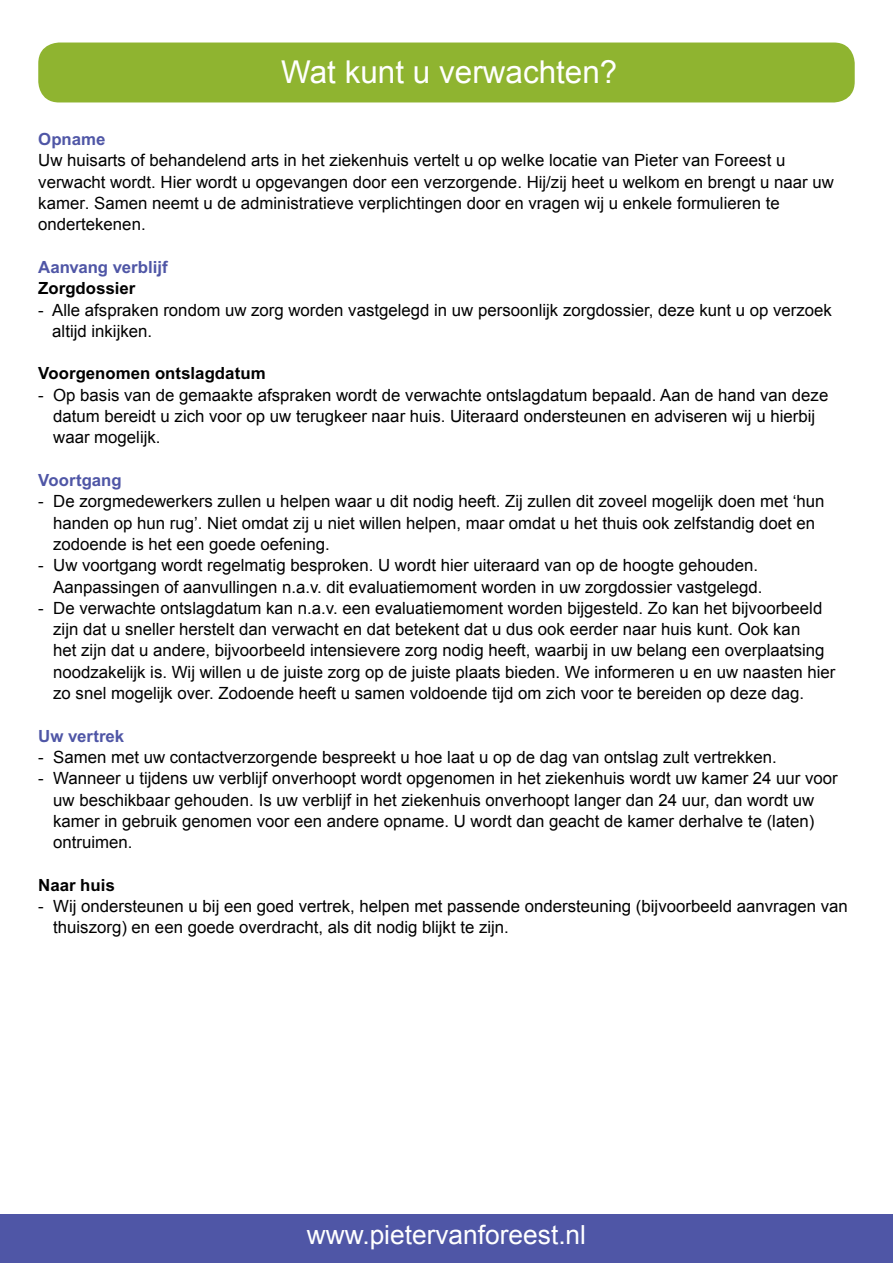
<style>
.page{position:relative;width:893px;height:1263px;background:#fff}
.page>*{position:absolute;margin:0;border:0;box-sizing:border-box;transform-origin:0 0}
.t1{font:31.5px "Arial";color:#fff}
.t2{font:26.25px "Arial";color:#fff}
.t3{font:16.8px/21.3px "Arial";color:#000}
.t4{font:700 16.8px "Arial";color:#000}
.t5{font:700 16.8px "Arial";color:#4f56a6}
</style>
<div class="page">
<div style="left:0;top:1215px;width:893px;height:48px;background:#4f56a6"></div>
<div style="left:38px;top:43px;width:817px;height:59px;background:#8fb430;border-radius:21px"></div>
<h1 class="t1" style="left:281px;top:52px;width:338px">Wat kunt u verwachten?</h1>
<p class="t5" style="left:38px;top:129px;width:69px">Opname</p>
<p class="t3" style="left:38px;top:150px;width:797px">Uw huisarts of behandelend arts in het ziekenhuis vertelt u op welke locatie van Pieter van Foreest u verwacht wordt. Hier wordt u opgevangen door een verzorgende. Hij/zij heet u welkom en brengt u naar uw kamer. Samen neemt u de administratieve verplichtingen door en vragen wij u enkele formulieren te ondertekenen.</p>
<p class="t5" style="left:38px;top:257px;width:131px">Aanvang verblijf</p>
<p class="t4" style="left:38px;top:278px;width:99px">Zorgdossier</p>
<p class="t3" style="left:52px;top:299px;width:781px;text-indent:-14px">- Alle afspraken rondom uw zorg worden vastgelegd in uw persoonlijk zorgdossier, deze kunt u op verzoek altijd inkijken.</p>
<p class="t4" style="left:38px;top:364px;width:229px">Voorgenomen ontslagdatum</p>
<p class="t3" style="left:53px;top:384px;width:777px;text-indent:-15px">- Op basis van de gemaakte afspraken wordt de verwachte ontslagdatum bepaald. Aan de hand van deze datum bereidt u zich voor op uw terugkeer naar huis. Uiteraard ondersteunen en adviseren wij u hierbij waar mogelijk.</p>
<p class="t5" style="left:38px;top:470px;width:85px">Voortgang</p>
<p class="t3" style="left:53px;top:491px;width:773px;text-indent:-15px">- De zorgmedewerkers zullen u helpen waar u dit nodig heeft. Zij zullen dit zoveel mogelijk doen met ‘hun handen op hun rug’. Niet omdat zij u niet willen helpen, maar omdat u het thuis ook zelfstandig doet en zodoende is het een goede oefening.</p>
<p class="t3" style="left:38px;top:555px;width:726px;text-align:right">- Uw voortgang wordt regelmatig besproken. U wordt hier uiteraard van op de hoogte gehouden.<br>Aanpassingen of aanvullingen n.a.v. dit evaluatiemoment worden in uw zorgdossier vastgelegd.</p>
<p class="t3" style="left:53px;top:597px;width:784px;text-indent:-15px">- De verwachte ontslagdatum kan n.a.v. een evaluatiemoment worden bijgesteld. Zo kan het bijvoorbeeld zijn dat u sneller herstelt dan verwacht en dat betekent dat u dus ook eerder naar huis kunt. Ook kan<br>het zijn dat u andere, bijvoorbeeld intensievere zorg nodig heeft, waarbij in uw belang een overplaatsing noodzakelijk is. Wij willen u de juiste zorg op de juiste plaats bieden. We informeren u en uw naasten hier zo snel mogelijk over. Zodoende heeft u samen voldoende tijd om zich voor te bereiden op deze dag.</p>
<p class="t5" style="left:38px;top:726px;width:87px">Uw vertrek</p>
<p class="t3" style="left:38px;top:746px;width:740px">- Samen met uw contactverzorgende bespreekt u hoe laat u op de dag van ontslag zult vertrekken.</p>
<p class="t3" style="left:53px;top:768px;width:786px;text-indent:-15px">- Wanneer u tijdens uw verblijf onverhoopt wordt opgenomen in het ziekenhuis wordt uw kamer 24 uur voor uw beschikbaar gehouden. Is uw verblijf in het ziekenhuis onverhoopt langer dan 24 uur, dan wordt uw kamer in gebruik genomen voor een andere opname. U wordt dan geacht de kamer derhalve te (laten) ontruimen.</p>
<p class="t4" style="left:38px;top:875px;width:78px">Naar huis</p>
<p class="t3" style="left:53px;top:896px;width:796px;text-indent:-15px">- Wij ondersteunen u bij een goed vertrek, helpen met passende ondersteuning (bijvoorbeeld aanvragen van thuiszorg) en een goede overdracht, als dit nodig blijkt te zijn.</p>
<h2 class="t2" style="left:307px;top:1218px;width:281px">www.pietervanforeest.nl</h2>
</div>
